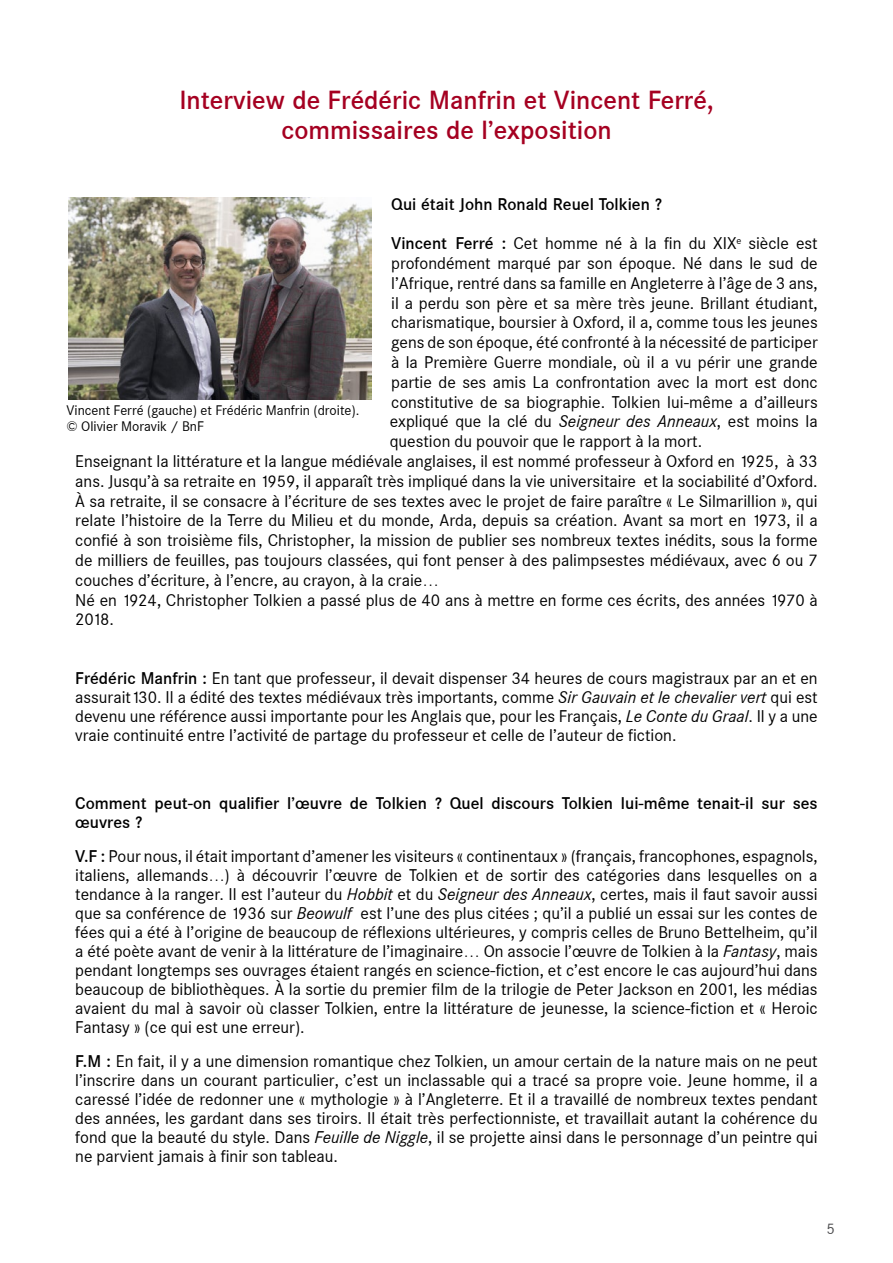
<style>
.page{position:relative;width:893px;height:1263px;background:#fff}
.page>*{position:absolute;margin:0;border:0;box-sizing:border-box;transform-origin:0 0}
.t1{font:500 25.5px/30.6px "Corporate SBQ";color:#a50021;text-align:center}
.t2{font:16.5px/19px "Corporate SBQ";color:#000;text-align:justify}
.t3{font:500 16.5px/19px "Corporate SBQ";color:#000}
.t4{font:15px "Corporate SBQ";color:#4d4d4f}
.t5{font:13.5px/16.2px "Corporate SBQ";color:#000}
.s1{font-weight:500}
.s2{font-style:italic}
</style>
<div class="page">
<img style="left:68px;top:197px;width:303px;height:203px">
<h1 class="t1" style="left:179px;top:85px;width:536px">Interview de Frédéric Manfrin et Vincent Ferré, commissaires de l’exposition</h1>
<p class="t3" style="left:391px;top:195px;width:272px">Qui était John Ronald Reuel Tolkien ?</p>
<p class="t2" style="left:391px;top:234px;width:428px"><span class="s1">Vincent Ferré :</span> Cet homme né à la fin du XIX<sup>e</sup> siècle est</p>
<p class="t2" style="left:391px;top:254px;width:428px">profondément marqué par son époque. Né dans le sud de</p>
<p class="t2" style="left:391px;top:274px;width:428px">l’Afrique, rentré dans sa famille en Angleterre à l’âge de 3 ans,</p>
<p class="t2" style="left:391px;top:293px;width:428px">il a perdu son père et sa mère très jeune. Brillant étudiant,</p>
<p class="t2" style="left:391px;top:313px;width:428px">charismatique, boursier à Oxford, il a, comme tous les jeunes</p>
<p class="t2" style="left:391px;top:333px;width:428px">gens de son époque, été confronté à la nécessité de participer</p>
<p class="t2" style="left:391px;top:353px;width:428px">à la Première Guerre mondiale, où il a vu périr une grande</p>
<p class="t2" style="left:391px;top:373px;width:428px">partie de ses amis La confrontation avec la mort est donc</p>
<p class="t2" style="left:391px;top:392px;width:428px">constitutive de sa biographie. Tolkien lui-même a d’ailleurs</p>
<p class="t2" style="left:390px;top:412px;width:429px">expliqué que la clé du <span class="s2">Seigneur des Anneaux</span>, est moins la</p>
<p class="t2" style="left:390px;top:432px;width:314px">question du pouvoir que le rapport à la mort.</p>
<p class="t2" style="left:75px;top:452px;width:744px">Enseignant la littérature et la langue médiévale anglaises, il est nommé professeur à Oxford en 1925, à 33</p>
<p class="t2" style="left:75px;top:472px;width:744px">ans. Jusqu’à sa retraite en 1959, il apparaît très impliqué dans la vie universitaire et la sociabilité d’Oxford.</p>
<p class="t2" style="left:75px;top:491px;width:744px">À sa retraite, il se consacre à l’écriture de ses textes avec le projet de faire paraître « Le Silmarillion », qui</p>
<p class="t2" style="left:75px;top:511px;width:744px">relate l’histoire de la Terre du Milieu et du monde, Arda, depuis sa création. Avant sa mort en 1973, il a</p>
<p class="t2" style="left:75px;top:531px;width:744px">confié à son troisième fils, Christopher, la mission de publier ses nombreux textes inédits, sous la forme</p>
<p class="t2" style="left:75px;top:551px;width:744px">de milliers de feuilles, pas toujours classées, qui font penser à des palimpsestes médiévaux, avec 6 ou 7</p>
<p class="t2" style="left:75px;top:571px;width:365px">couches d’écriture, à l’encre, au crayon, à la craie…</p>
<p class="t2" style="left:75px;top:590px;width:744px">Né en 1924, Christopher Tolkien a passé plus de 40 ans à mettre en forme ces écrits, des années 1970 à</p>
<p class="t2" style="left:75px;top:610px;width:40px">2018.</p>
<p class="t5" style="left:67px;top:402px;width:294px">Vincent Ferré (gauche) et Frédéric Manfrin (droite). © Olivier Moravik / BnF</p>
<p class="t2" style="left:75px;top:669px;width:744px"><span class="s1">Frédéric Manfrin :</span> En tant que professeur, il devait dispenser 34 heures de cours magistraux par an et en assurait130. Il a édité des textes médiévaux très importants, comme <span class="s2">Sir Gauvain et le chevalier vert</span> qui est devenu une référence aussi importante pour les Anglais que, pour les Français, <span class="s2">Le Conte du Graal</span>. Il y a une vraie continuité entre l’activité de partage du professeur et celle de l’auteur de fiction.</p>
<p class="t3" style="left:75px;top:794px;width:744px">Comment peut-on qualifier l’œuvre de Tolkien ? Quel discours Tolkien lui-même tenait-il sur ses œuvres ?</p>
<p class="t2" style="left:75px;top:847px;width:744px"><span class="s1">V.F :</span> Pour nous, il était important d’amener les visiteurs « continentaux » (français, francophones, espagnols, italiens, allemands…) à découvrir l’œuvre de Tolkien et de sortir des catégories dans lesquelles on a tendance à la ranger. Il est l’auteur du <span class="s2">Hobbit</span> et du <span class="s2">Seigneur des Anneaux</span>, certes, mais il faut savoir aussi que sa conférence de 1936 sur <span class="s2">Beowulf</span> est l’une des plus citées ; qu’il a publié un essai sur les contes de fées qui a été à l’origine de beaucoup de réflexions ultérieures, y compris celles de Bruno Bettelheim, qu’il a été poète avant de venir à la littérature de l’imaginaire… On associe l’œuvre de Tolkien à la <span class="s2">Fantasy</span>, mais pendant longtemps ses ouvrages étaient rangés en science-fiction, et c’est encore le cas aujourd’hui dans beaucoup de bibliothèques. À la sortie du premier film de la trilogie de Peter Jackson en 2001, les médias avaient du mal à savoir où classer Tolkien, entre la littérature de jeunesse, la science-fiction et « Heroic Fantasy » (ce qui est une erreur).</p>
<p class="t2" style="left:75px;top:1051px;width:744px"><span class="s1">F.M :</span> En fait, il y a une dimension romantique chez Tolkien, un amour certain de la nature mais on ne peut l’inscrire dans un courant particulier, c’est un inclassable qui a tracé sa propre voie. Jeune homme, il a caressé l’idée de redonner une « mythologie » à l’Angleterre. Et il a travaillé de nombreux textes pendant des années, les gardant dans ses tiroirs. Il était très perfectionniste, et travaillait autant la cohérence du fond que la beauté du style. Dans <span class="s2">Feuille de Niggle</span>, il se projette ainsi dans le personnage d’un peintre qui ne parvient jamais à finir son tableau.</p>
<p class="t4" style="left:826px;top:1219px;width:10px">5</p>
</div>
